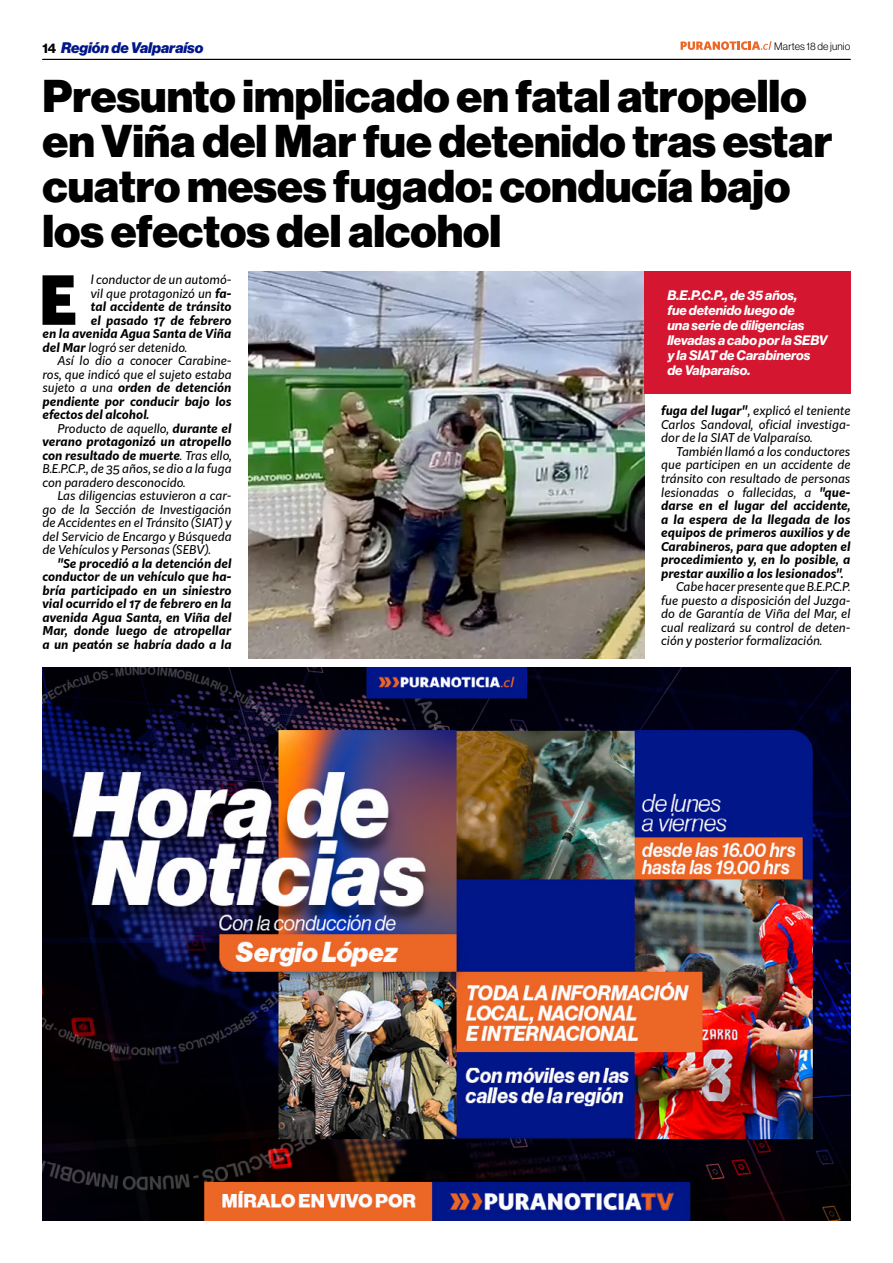
<style>
.page{position:relative;width:893px;height:1263px;background:#fff}
.page>*{position:absolute;margin:0;border:0;box-sizing:border-box;transform-origin:0 0}
.t1{font:900 66.3px "Kit Sans";color:#000}
.t2{font:45px/45px "N Haas Grotesk DS Pro 95 Blk";color:#000}
.t3{font:15px "N Haas Grotesk DS Pro 96 Blk It";color:#00178a}
.t4{font:13.5px/15px "N Haas Grotesk DS Pro 76 Bd It";color:#fff}
.t5{font:italic 700 12px/13.5px "Kit Sans";color:#000;text-align:justify}
.t6{font:italic 12px/13.5px "Kit Sans";color:#000;text-align:justify}
.t7{font:10.5px "N Haas Grotesk DS Pro 45 Lt";letter-spacing:.015em;color:#000}
.s1{font-family:"N Haas Grotesk DS Pro 75 Bd";font-size:13.5px;color:#000}
.s2{font-weight:700}
.s3{font-weight:400}
</style>
<div class="page">
<hr style="left:43px;top:59px;width:807px;height:1px;background:#000">
<svg style="left:681px;top:41px;width:91px;height:9px"></svg>
<img style="left:249px;top:271px;width:395px;height:387px">
<div style="left:644px;top:271px;width:206px;height:123px;background:#d41630"></div>
<img style="left:43px;top:668px;width:807px;height:552px">
<p class="t3" style="left:43px;top:39px;width:162px"><span class="s1">14</span> Región de Valparaíso</p>
<p class="t7" style="left:774px;top:40px;width:78px">Martes 18 de junio</p>
<h2 class="t2" style="left:43px;top:74px;width:791px">Presunto implicado en fatal atropello en Viña del Mar fue detenido tras estar cuatro meses fugado: conducía bajo los efectos del alcohol</h2>
<h1 class="t1" style="left:39px;top:240px;width:40px">E</h1>
<p class="t6" style="left:91px;top:272px;width:142px">l conductor de un automó-</p>
<p class="t6" style="left:91px;top:286px;width:142px">vil que protagonizó un <span class="s2">fa-</span></p>
<p class="t5" style="left:91px;top:299px;width:142px">tal accidente de tránsito</p>
<p class="t5" style="left:91px;top:313px;width:142px">el pasado 17 de febrero</p>
<p class="t5" style="left:43px;top:326px;width:191px">en la avenida Agua Santa de Viña</p>
<p class="t6" style="left:43px;top:340px;width:146px"><span class="s2">del Mar</span> logró ser detenido.</p>
<p class="t6" style="left:58px;top:353px;width:176px">Así lo dio a conocer Carabine-</p>
<p class="t6" style="left:43px;top:367px;width:191px">ros, que indicó que el sujeto estaba</p>
<p class="t5" style="left:43px;top:380px;width:191px"><span class="s3">sujeto a una</span> orden de detención</p>
<p class="t5" style="left:43px;top:394px;width:191px">pendiente por conducir bajo los</p>
<p class="t5" style="left:43px;top:407px;width:108px">efectos del alcohol.</p>
<p class="t6" style="left:58px;top:421px;width:176px">Producto de aquello, <span class="s2">durante el</span></p>
<p class="t5" style="left:43px;top:434px;width:191px">verano protagonizó un atropello</p>
<p class="t5" style="left:43px;top:448px;width:191px">con resultado de muerte<span class="s3">. Tras ello,</span></p>
<p class="t6" style="left:43px;top:461px;width:191px">B.E.P.C.P., de 35 años, se dio a la fuga</p>
<p class="t6" style="left:43px;top:475px;width:145px">con paradero desconocido.</p>
<p class="t6" style="left:58px;top:488px;width:176px">Las diligencias estuvieron a car-</p>
<p class="t6" style="left:43px;top:502px;width:191px">go de la Sección de Investigación</p>
<p class="t6" style="left:43px;top:515px;width:191px">de Accidentes en el Tránsito (SIAT) y</p>
<p class="t6" style="left:43px;top:529px;width:191px">del Servicio de Encargo y Búsqueda</p>
<p class="t6" style="left:43px;top:542px;width:170px">de Vehículos y Personas (SEBV).</p>
<p class="t5" style="left:43px;top:556px;width:191px;text-indent:15px">"Se procedió a la detención del conductor de un vehículo que ha&shy;bría participado en un siniestro vial ocurrido el 17 de febrero en la avenida Agua Santa, en Viña del Mar, donde luego de atropellar a un peatón se habría dado a la</p>
<p class="t4" style="left:667px;top:288px;width:161px">B.E.P.C.P., de 35 años,<br>fue detenido luego de<br>una serie de diligencias llevadas a cabo por la SEBV y la SIAT de Carabineros de Valparaíso.</p>
<p class="t6" style="left:661px;top:404px;width:191px"><span class="s2">fuga del lugar"</span>, explicó el teniente Carlos Sandoval, oficial investiga&shy;dor de la SIAT de Valparaíso.</p>
<p class="t5" style="left:661px;top:444px;width:191px;text-indent:15px"><span class="s3">También llamó a los conductores que participen en un accidente de tránsito con resultado de personas lesionadas o fallecidas, a</span> "que&shy;darse en el lugar del accidente, a la espera de la llegada de los equipos de primeros auxilios y de Carabineros, para que adopten el procedimiento y, en lo posible, a prestar auxilio a los lesionados".</p>
<p class="t6" style="left:661px;top:579px;width:191px;text-indent:15px">Cabe hacer presente que B.E.P.C.P. fue puesto a disposición del Juzga&shy;do de Garantía de Viña del Mar, el cual realizará su control de deten&shy;ción y posterior formalización.</p>
</div>
